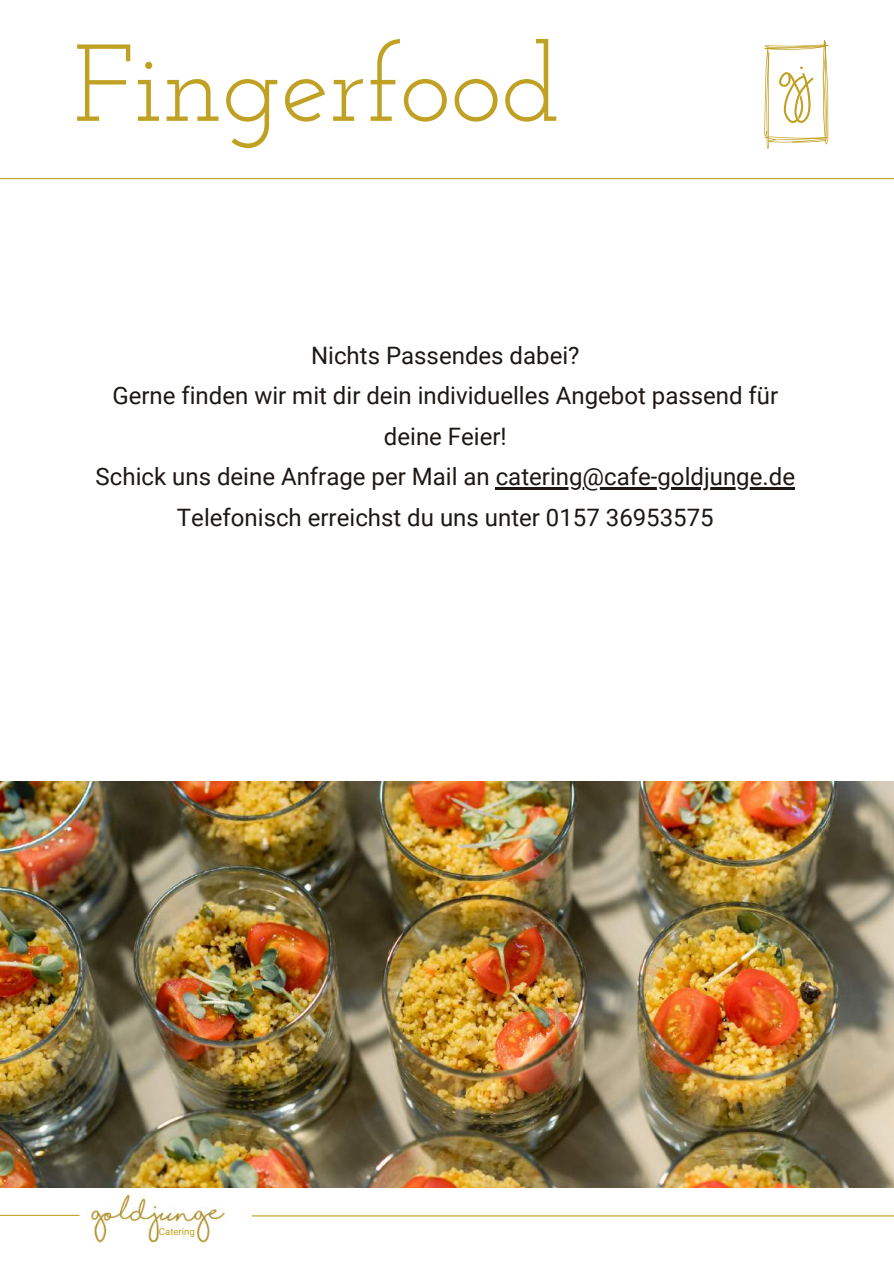
<style>
.page{position:relative;width:894px;height:1264px;background:#fff}
.page>*{position:absolute;margin:0;border:0;box-sizing:border-box;transform-origin:0 0}
.t1{font:109.05px "Josefin Slab";color:#c1a123}
.t2{font:24px/40.5px "Roboto";color:#1d1815;text-align:center}
.t3{font:9.6px "Roboto";color:#c1a123}
</style>
<div class="page">
<img style="left:0;top:781px;width:893px;height:406px">
<img style="left:66px;top:1187px;width:186px;height:56px">
<svg style="left:764px;top:40px;width:64px;height:109px"></svg>
<hr style="left:0;top:1214px;width:79px;height:1px;background:#c1a123">
<hr style="left:251px;top:1215px;width:642px;height:1px;background:#c1a123">
<hr style="left:0;top:178px;width:893px;height:1px;background:#c1a123">
<hr style="left:495px;top:487px;width:299px;height:2px;background:#1d1815">
<h1 class="t1" style="left:73px;top:39px;width:488px">Fingerfood</h1>
<p class="t2" style="left:96px;top:335px;width:700px">Nichts Passendes dabei?<br>Gerne finden wir mit dir dein individuelles Angebot passend für deine Feier!<br>Schick uns deine Anfrage per Mail an catering@cafe-goldjunge.de Telefonisch erreichst du uns unter 0157 36953575</p>
<p class="t3" style="left:159px;top:1225px;width:37px">Catering</p>
</div>
